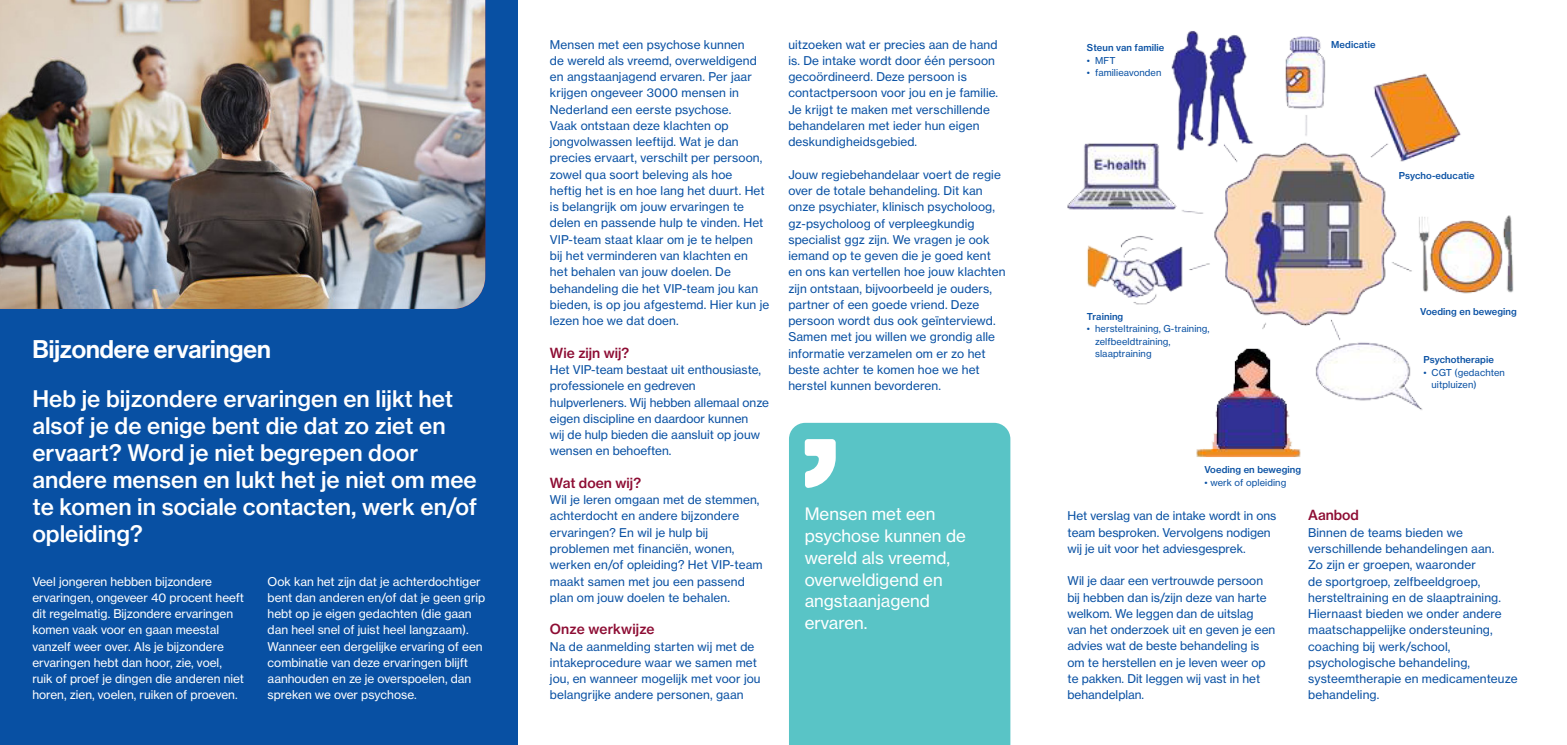
<style>
.page{position:relative;width:1567px;height:745px;background:#fff}
.page>*{position:absolute;margin:0;border:0;box-sizing:border-box;transform-origin:0 0}
.t1{font:25px "N Haas Grotesk DS Pro 65 Md";color:#fff}
.t2{font:22.5px/27.1px "N Haas Grotesk TX Pro 65 Md";color:#fff}
.t3{font:16.88px/21.6px "N Haas Grotesk TX Pro 55 Rg";color:#fff}
.t4{font:13.75px "N Haas Grotesk TX Pro 65 Md";color:#8d0c33}
.t5{font:11.88px/16.2px "N Haas Grotesk TX Pro 55 Rg";letter-spacing:.01em;color:#0850a3}
.t6{font:11.88px/16.2px "N Haas Grotesk TX Pro 55 Rg";color:#fff}
.t7{font:9.38px/12.5px "N Haas Grotesk TX Pro 55 Rg";letter-spacing:.01em;color:#0850a3}
.t8{font:9.38px "N Haas Grotesk TX Pro 65 Md";letter-spacing:.01em;color:#0850a3}
</style>
<div class="page">
<div style="left:0;top:0;width:517px;height:744px;background:#0850a3"></div>
<div style="left:789px;top:422px;width:221px;height:322px;background:#59c4c6"></div>
<svg style="left:804px;top:439px;width:31px;height:49px"></svg>
<img style="left:0;top:0;width:485px;height:309px">
<img style="left:1067px;top:31px;width:447px;height:426px">
<h1 class="t1" style="left:32px;top:334px;width:240px">Bijzondere ervaringen</h1>
<h2 class="t2" style="left:32px;top:384px;width:446px">Heb je bijzondere ervaringen en lijkt het alsof je de enige bent die dat zo ziet en ervaart? Word je niet begrepen door andere mensen en lukt het je niet om mee te komen in sociale contacten, werk en/of opleiding?</h2>
<p class="t6" style="left:32px;top:572px;width:213px">Veel jongeren hebben bijzondere ervaringen, ongeveer 40 procent heeft dit regelmatig. Bijzondere ervaringen komen vaak voor en gaan meestal vanzelf weer over. Als je bijzondere ervaringen hebt dan hoor, zie, voel, ruik of proef je dingen die anderen niet horen, zien, voelen, ruiken of proeven.</p>
<p class="t6" style="left:268px;top:572px;width:219px">Ook kan het zijn dat je achterdochtiger bent dan anderen en/of dat je geen grip hebt op je eigen gedachten (die gaan dan heel snel of juist heel langzaam).<br>Wanneer een dergelijke ervaring of een combinatie van deze ervaringen blijft aanhouden en ze je overspoelen, dan spreken we over psychose.</p>
<p class="t5" style="left:550px;top:36px;width:221px">Mensen met een psychose kunnen<br>de wereld als vreemd, overweldigend en angstaanjagend ervaren. Per jaar krijgen ongeveer 3000 mensen in Nederland een eerste psychose.<br>Vaak ontstaan deze klachten op jongvolwassen leeftijd. Wat je dan precies ervaart, verschilt per persoon, zowel qua soort beleving als hoe<br>heftig het is en hoe lang het duurt. Het is belangrijk om jouw ervaringen te delen en passende hulp te vinden. Het VIP-team staat klaar om je te helpen<br>bij het verminderen van klachten en<br>het behalen van jouw doelen. De behandeling die het VIP-team jou kan bieden, is op jou afgestemd. Hier kun je lezen hoe we dat doen.</p>
<p class="t4" style="left:550px;top:344px;width:81px">Wie zijn wij?</p>
<p class="t5" style="left:550px;top:361px;width:220px">Het VIP-team bestaat uit enthousiaste, professionele en gedreven hulpverleners. Wij hebben allemaal onze eigen discipline en daardoor kunnen<br>wij de hulp bieden die aansluit op jouw wensen en behoeften.</p>
<p class="t4" style="left:550px;top:474px;width:93px">Wat doen wij?</p>
<p class="t5" style="left:550px;top:491px;width:214px">Wil je leren omgaan met de stemmen, achterdocht en andere bijzondere ervaringen? En wil je hulp bij problemen met financiën, wonen, werken en/of opleiding? Het VIP-team maakt samen met jou een passend plan om jouw doelen te behalen.</p>
<p class="t4" style="left:550px;top:620px;width:106px">Onze werkwijze</p>
<p class="t5" style="left:550px;top:637px;width:212px">Na de aanmelding starten wij met de intakeprocedure waar we samen met jou, en wanneer mogelijk met voor jou belangrijke andere personen, gaan</p>
<p class="t5" style="left:788px;top:36px;width:211px">uitzoeken wat er precies aan de hand is. De intake wordt door één persoon gecoördineerd. Deze persoon is contactpersoon voor jou en je familie.<br>Je krijgt te maken met verschillende behandelaren met ieder hun eigen deskundigheidsgebied.</p>
<p class="t5" style="left:788px;top:166px;width:219px">Jouw regiebehandelaar voert de regie over de totale behandeling. Dit kan onze psychiater, klinisch psycholoog, gz-psycholoog of verpleegkundig specialist ggz zijn. We vragen je ook iemand op te geven die je goed kent en ons kan vertellen hoe jouw klachten zijn ontstaan, bijvoorbeeld je ouders, partner of een goede vriend. Deze persoon wordt dus ook geïnterviewd.<br>Samen met jou willen we grondig alle informatie verzamelen om er zo het beste achter te komen hoe we het herstel kunnen bevorderen.</p>
<h3 class="t3" style="left:804px;top:503px;width:163px">Mensen met een psychose kunnen de wereld als vreemd, overweldigend en angstaanjagend ervaren.</h3>
<p class="t8" style="left:1086px;top:42px;width:79px">Steun van familie</p>
<p class="t7" style="left:1086px;top:54px;width:30px">• MFT</p>
<p class="t7" style="left:1086px;top:66px;width:76px">• familieavonden</p>
<p class="t8" style="left:1331px;top:39px;width:46px">Medicatie</p>
<p class="t8" style="left:1398px;top:169px;width:77px">Psycho-educatie</p>
<p class="t8" style="left:1086px;top:310px;width:38px">Training</p>
<p class="t7" style="left:1095px;top:322px;width:116px;text-indent:-8px">• hersteltraining, G-training, zelfbeeldtraining, slaaptraining</p>
<p class="t8" style="left:1204px;top:463px;width:98px">Voeding en beweging</p>
<p class="t7" style="left:1204px;top:475px;width:83px">• werk of opleiding</p>
<p class="t8" style="left:1420px;top:305px;width:98px">Voeding en beweging</p>
<p class="t8" style="left:1423px;top:354px;width:72px">Psychotherapie</p>
<p class="t7" style="left:1431px;top:366px;width:75px;text-indent:-8px">• CGT (gedachten uitpluizen)</p>
<p class="t5" style="left:1067px;top:507px;width:210px">Het verslag van de intake wordt in ons team besproken. Vervolgens nodigen wij je uit voor het adviesgesprek.</p>
<p class="t5" style="left:1067px;top:572px;width:209px">Wil je daar een vertrouwde persoon bij hebben dan is/zijn deze van harte welkom. We leggen dan de uitslag van het onderzoek uit en geven je een advies wat de beste behandeling is om te herstellen en je leven weer op te pakken. Dit leggen wij vast in het behandelplan.</p>
<p class="t4" style="left:1307px;top:506px;width:52px">Aanbod</p>
<p class="t5" style="left:1307px;top:524px;width:211px">Binnen de teams bieden we verschillende behandelingen aan.<br>Zo zijn er groepen, waaronder<br>de sportgroep, zelfbeeldgroep, hersteltraining en de slaaptraining.<br>Hiernaast bieden we onder andere maatschappelijke ondersteuning, coaching bij werk/school, psychologische behandeling, systeemtherapie en medicamenteuze behandeling.</p>
</div>
